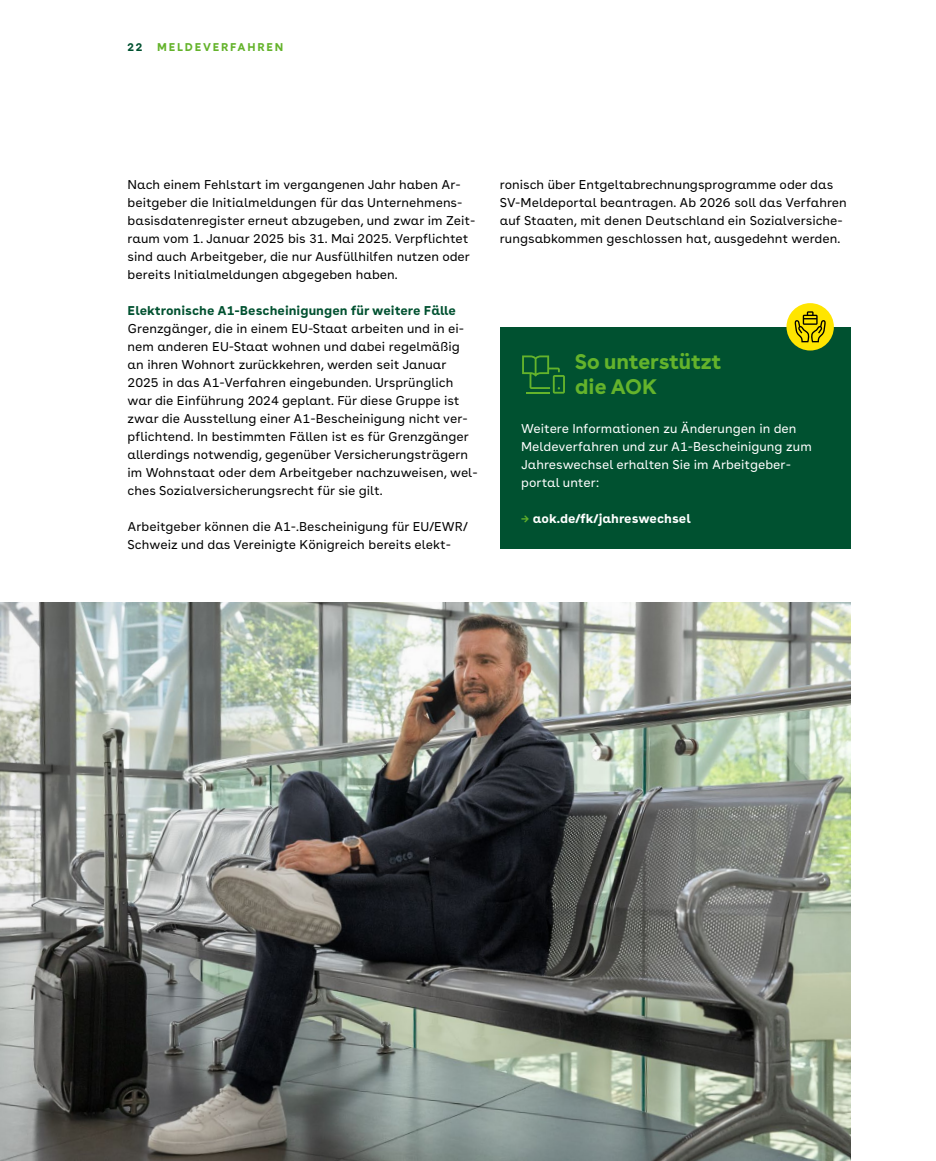
<style>
.page{position:relative;width:936px;height:1161px;background:#fff}
.page>*{position:absolute;margin:0;border:0;box-sizing:border-box;transform-origin:0 0}
.t1{font:700 21px/25.2px "AOK Buenos Aires";color:#64b32b}
.t2{font:12.75px/18px "AOK Buenos Aires Text";color:#000}
.t3{font:12.75px/18px "AOK Buenos Aires Text";color:#fff}
.t4{font:700 12.75px "AOK Buenos Aires Text";color:#005130}
.t5{font:700 12.75px "AOK Buenos Aires Text";color:#fff}
.t6{font:700 11.25px "AOK Buenos Aires";letter-spacing:.16em;color:#64b32b}
.t7{font:700 11.25px "AOK Buenos Aires";color:#005130}
.s1{color:#64b32b}
</style>
<div class="page">
<hr style="left:935px;top:0;width:1px;height:1161px;background:#f1eedd">
<img style="left:0;top:603px;width:850px;height:558px">
<div style="left:500px;top:327px;width:350px;height:222px;background:#005130"></div>
<svg style="left:522px;top:355px;width:43px;height:39px"></svg>
<div style="left:786px;top:303px;width:47px;height:47px;background:#ffe500;border-radius:50%"></div>
<svg style="left:794px;top:311px;width:31px;height:31px"></svg>
<p class="t7" style="left:128px;top:37px;width:16px">22</p>
<p class="t6" style="left:157px;top:37px;width:128px">MELDEVERFAHREN</p>
<p class="t2" style="left:128px;top:174px;width:349px">Nach einem Fehlstart im vergangenen Jahr haben Ar&shy;beitgeber die Initialmeldungen für das Unternehmens&shy;basisdatenregister erneut abzugeben, und zwar im Zeit&shy;raum vom 1. Januar 2025 bis 31. Mai 2025. Verpflichtet sind auch Arbeitgeber, die nur Ausfüllhilfen nutzen oder bereits Initialmeldungen abgegeben haben.</p>
<p class="t4" style="left:128px;top:299px;width:330px">Elektronische A1-Bescheinigungen für weitere Fälle</p>
<p class="t2" style="left:128px;top:318px;width:351px">Grenzgänger, die in einem EU-Staat arbeiten und in ei&shy;nem anderen EU-Staat wohnen und dabei regelmäßig an ihren Wohnort zurückkehren, werden seit Januar 2025 in das A1-Verfahren eingebunden. Ursprünglich war die Einführung 2024 geplant. Für diese Gruppe ist zwar die Ausstellung einer A1-Bescheinigung nicht ver&shy;pflichtend. In bestimmten Fällen ist es für Grenzgänger allerdings notwendig, gegenüber Versicherungsträgern im Wohnstaat oder dem Arbeitgeber nachzuweisen, wel&shy;ches Sozialversicherungsrecht für sie gilt.</p>
<p class="t2" style="left:128px;top:516px;width:341px">Arbeitgeber können die A1-.Bescheinigung für EU/EWR/<br>Schweiz und das Vereinigte Königreich bereits elekt-</p>
<p class="t2" style="left:500px;top:174px;width:348px">ronisch über Entgeltabrechnungsprogramme oder das SV-Meldeportal beantragen. Ab 2026 soll das Verfahren auf Staaten, mit denen Deutschland ein Sozialversiche&shy;rungsabkommen geschlossen hat, ausgedehnt werden.</p>
<h1 class="t1" style="left:574px;top:347px;width:148px">So unterstützt die AOK</h1>
<p class="t3" style="left:521px;top:419px;width:292px">Weitere Informationen zu Änderungen in den Meldeverfahren und zur A1-Bescheinigung zum Jahreswechsel erhalten Sie im Arbeitgeber&shy;portal unter:</p>
<p class="t5" style="left:521px;top:508px;width:171px"><span class="s1">→</span> aok.de/fk/jahreswechsel</p>
</div>
